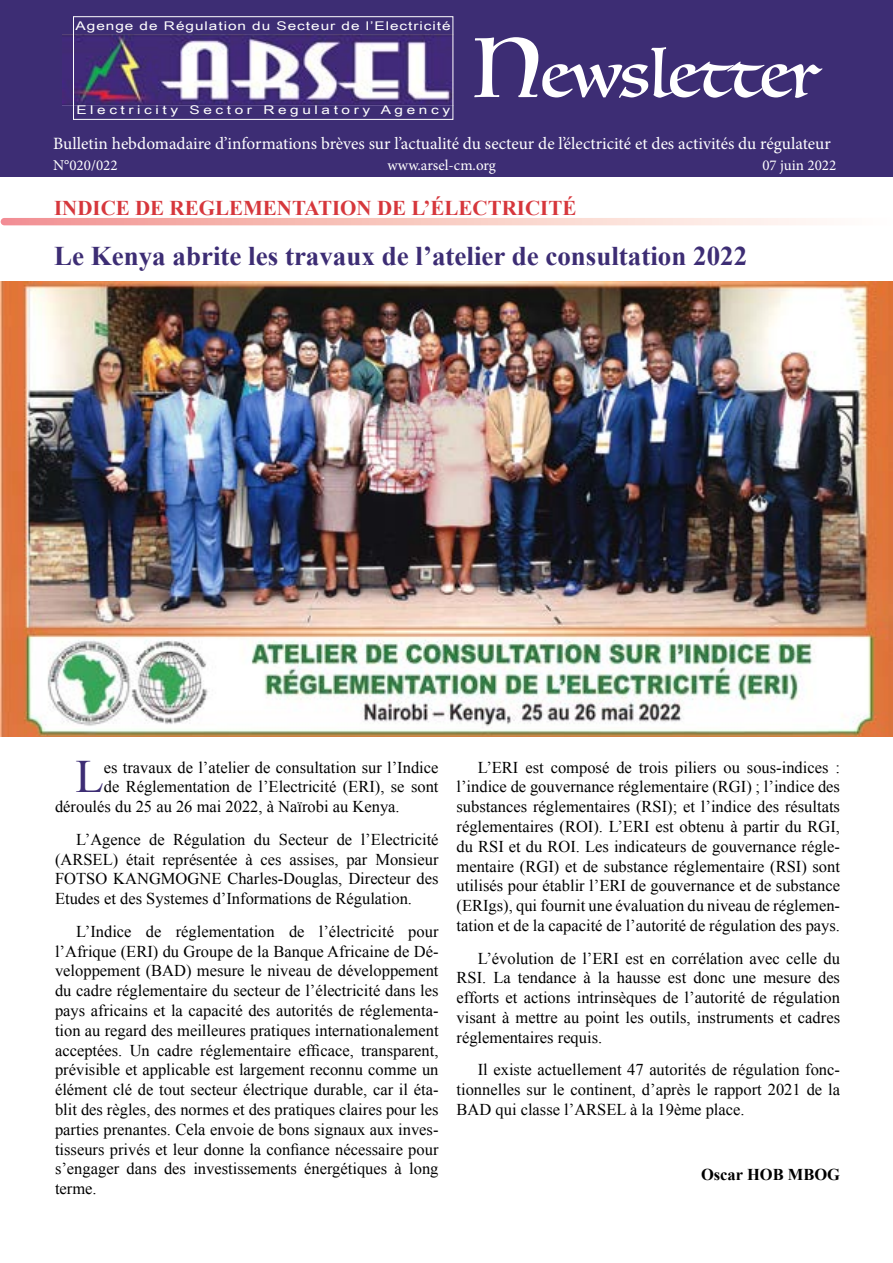
<style>
.page{position:relative;width:893px;height:1263px;background:#fff}
.page>*{position:absolute;margin:0;border:0;box-sizing:border-box;transform-origin:0 0}
.t1{font:65.4px "Luminari";color:#fff}
.t2{font:46.35px "Times New Roman";color:#3d2d74}
.t3{font:700 27px "Times New Roman";color:#3d2d74}
.t4{font:700 21px "Times New Roman";color:#d6373c}
.t5{font:17.25px "Minion Pro";color:#fff}
.t6{font:16.5px/19.8px "Times New Roman";color:#000;text-align:justify}
.t7{font:700 16.5px "Times New Roman";color:#000}
.t8{font:15px "Minion Pro";color:#fff}
.t9{font:12px "Arial Narrow";letter-spacing:.05em;color:#fff;scale:1.57 1}
.t10{font:12px "Arial Narrow";letter-spacing:.19em;color:#fff;scale:1.57 1}
.s1{font-size:81.75px}
</style>
<div class="page">
<div style="left:1px;top:0;width:892px;height:176px;background:#3d2d74"></div>
<svg style="left:1px;top:218px;width:892px;height:7px;background:#f8cbc5"></svg>
<img style="left:63px;top:34px;width:388px;height:71px">
<div style="left:73px;top:17px;width:380px;height:103px;border:1px solid #fff"></div>
<img style="left:0;top:281px;width:892px;height:456px">
<p class="t9" style="left:76px;top:17px;width:240px">Agenge de Régulation du Secteur de l’Electricité</p>
<h1 class="t1" style="left:474px;top:18px;width:347px"><span class="s1">N</span>ewsletter</h1>
<p class="t5" style="left:53px;top:132px;width:779px">Bulletin hebdomadaire d’informations brèves sur l’actualité du secteur de l’électricité et des activités du régulateur</p>
<p class="t8" style="left:53px;top:155px;width:66px">N°020/022</p>
<p class="t8" style="left:387px;top:155px;width:110px">www.arsel-cm.org</p>
<p class="t8" style="left:762px;top:155px;width:75px">07 juin 2022</p>
<p class="t4" style="left:54px;top:193px;width:524px">INDICE DE REGLEMENTATION DE L’ÉLECTRICITÉ</p>
<h3 class="t3" style="left:54px;top:237px;width:695px">Le Kenya abrite les travaux de l’atelier de consultation 2022</h3>
<p class="t10" style="left:76px;top:101px;width:240px">Electricity Sector Regulatory Agency</p>
<h2 class="t2" style="left:75px;top:746px;width:30px">L</h2>
<p class="t6" style="left:104px;top:757px;width:336px">es travaux de l’atelier de consultation sur l’Indice</p>
<p class="t6" style="left:104px;top:777px;width:336px">de Réglementation de l’Electricité (ERI), se sont</p>
<p class="t6" style="left:55px;top:796px;width:346px">déroulés du 25 au 26 mai 2022, à Naïrobi au Kenya.</p>
<p class="t6" style="left:55px;top:829px;width:385px;text-indent:21px">L’Agence de Régulation du Secteur de l’Electricité (ARSEL) était représentée à ces assises, par Monsieur FOTSO KANGMOGNE Charles-Douglas, Directeur des Etudes et des Systemes d’Informations de Régulation.</p>
<p class="t6" style="left:55px;top:921px;width:385px;text-indent:21px">L’Indice de réglementation de l’électricité pour l’Afrique (ERI) du Groupe de la Banque Africaine de Dé&shy;veloppement (BAD) mesure le niveau de développement du cadre réglementaire du secteur de l’électricité dans les pays africains et la capacité des autorités de réglementa&shy;tion au regard des meilleures pratiques internationalement acceptées. Un cadre réglementaire efficace, transparent, prévisible et applicable est largement reconnu comme un élément clé de tout secteur électrique durable, car il éta&shy;blit des règles, des normes et des pratiques claires pour les parties prenantes. Cela envoie de bons signaux aux inves&shy;tisseurs privés et leur donne la confiance nécessaire pour s’engager dans des investissements énergétiques à long terme.</p>
<p class="t6" style="left:457px;top:757px;width:385px;text-indent:21px">L’ERI est composé de trois piliers ou sous-indices : l’indice de gouvernance réglementaire (RGI) ; l’indice des substances réglementaires (RSI); et l’indice des résultats réglementaires (ROI). L’ERI est obtenu à partir du RGI, du RSI et du ROI. Les indicateurs de gouvernance régle&shy;mentaire (RGI) et de substance réglementaire (RSI) sont utilisés pour établir l’ERI de gouvernance et de substance (ERIgs), qui fournit une évaluation du niveau de réglemen&shy;tation et de la capacité de l’autorité de régulation des pays.</p>
<p class="t6" style="left:457px;top:948px;width:385px;text-indent:21px">L’évolution de l’ERI est en corrélation avec celle du RSI. La tendance à la hausse est donc une mesure des efforts et actions intrinsèques de l’autorité de régulation visant à mettre au point les outils, instruments et cadres réglementaires requis.</p>
<p class="t6" style="left:457px;top:1060px;width:385px;text-indent:21px">Il existe actuellement 47 autorités de régulation fonc&shy;tionnelles sur le continent, d’après le rapport 2021 de la BAD qui classe l’ARSEL à la 19ème place.</p>
<p class="t7" style="left:701px;top:1163px;width:141px">Oscar HOB MBOG</p>
</div>
